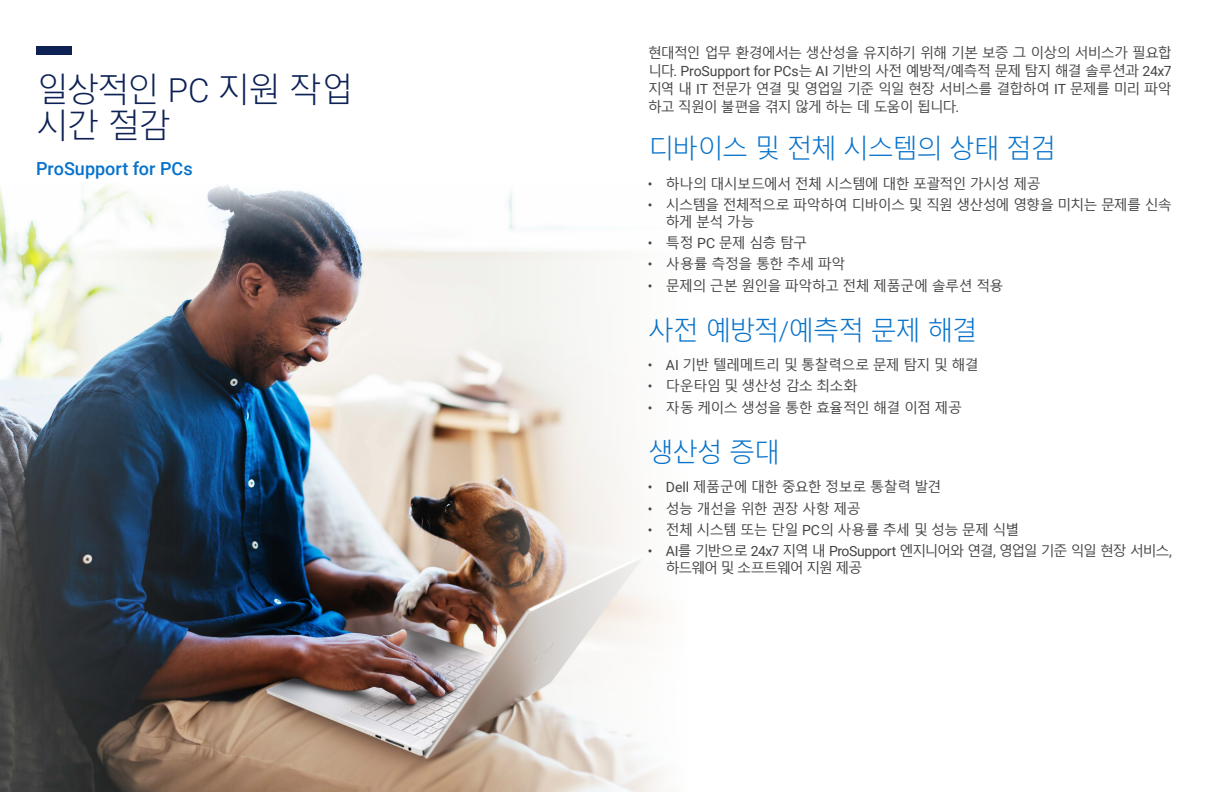
<style>
.page{position:relative;width:1224px;height:792px;background:#fff}
.page>*{position:absolute;margin:0;border:0;box-sizing:border-box;transform-origin:0 0}
.t1{font:300 33px "Malgun Gothic";letter-spacing:-.07em;color:#0d2155}
.t2{font:300 26px "Malgun Gothic";letter-spacing:-.055em;color:#0672cb}
.t3{font:500 18px "Roboto";color:#0672cb}
.t4{font:14px/18px "Malgun Gothic";letter-spacing:-.055em;color:#444}
.t5{font:14px/16.8px "Malgun Gothic";letter-spacing:-.095em;color:#444}
.t6{font:14px "Malgun Gothic";letter-spacing:-.025em;color:#444}
.s1{font-family:"Roboto"}
</style>
<div class="page">
<img style="left:275px;top:247px;width:203px;height:545px">
<img style="left:0;top:247px;width:275px;height:545px">
<svg style="left:0;top:184px;width:396px;height:63px"></svg>
<svg style="left:478px;top:192px;width:186px;height:600px"></svg>
<div style="left:36px;top:46px;width:36px;height:9px;background:#0d2155"></div>
<p class="t1" style="left:36px;top:71px;width:319px">일상적인 <span class="s1">PC</span> 지원 작업</p>
<p class="t1" style="left:36px;top:107px;width:137px">시간 절감</p>
<p class="t3" style="left:36px;top:156px;width:158px">ProSupport for PCs</p>
<p class="t4" style="left:648px;top:44px;width:525px;text-align:justify">현대적인 업무 환경에서는 생산성을 유지하기 위해 기본 보증 그 이상의 서비스가 필요합 니다<span class="s1">. ProSupport for PCs</span>는 <span class="s1">AI</span> 기반의 사전 예방적<span class="s1">/</span>예측적 문제 탐지 해결 솔루션과 <span class="s1">24x7 </span>지역 내 <span class="s1">IT</span> 전문가 연결 및 영업일 기준 익일 현장 서비스를 결합하여 <span class="s1">IT</span> 문제를 미리 파악 하고 직원이 불편을 겪지 않게 하는 데 도움이 됩니다<span class="s1">.</span></p>
<p class="t2" style="left:648px;top:134px;width:410px">디바이스 및 전체 시스템의 상태 점검</p>
<p class="t4" style="left:648px;top:175px;width:394px"><span class="s1">•</span> 하나의 대시보드에서 전체 시스템에 대한 포괄적인 가시성 제공</p>
<p class="t4" style="left:666px;top:197px;width:507px;line-height:16.8px;text-indent:-18px"><span class="s1">•</span> 시스템을 전체적으로 파악하여 디바이스 및 직원 생산성에 영향을 미치는 문제를 신속 하게 분석 가능</p>
<p class="t4" style="left:648px;top:234px;width:161px"><span class="s1">•</span> 특정 <span class="s1">PC</span> 문제 심층 탐구</p>
<p class="t6" style="left:648px;top:256px;width:199px"><span class="s1">•</span> 사용률 측정을 통한 추세 파악</p>
<p class="t4" style="left:648px;top:277px;width:357px"><span class="s1">•</span> 문제의 근본 원인을 파악하고 전체 제품군에 솔루션 적용</p>
<p class="t2" style="left:648px;top:315px;width:331px">사전 예방적<span class="s1">/</span>예측적 문제 해결</p>
<p class="t4" style="left:648px;top:356px;width:332px"><span class="s1">• AI</span> 기반 텔레메트리 및 통찰력으로 문제 탐지 및 해결</p>
<p class="t4" style="left:648px;top:378px;width:211px"><span class="s1">•</span> 다운타임 및 생산성 감소 최소화</p>
<p class="t4" style="left:648px;top:399px;width:316px"><span class="s1">•</span> 자동 케이스 생성을 통한 효율적인 해결 이점 제공</p>
<p class="t2" style="left:648px;top:437px;width:134px">생산성 증대</p>
<p class="t4" style="left:648px;top:478px;width:295px"><span class="s1">• Dell</span> 제품군에 대한 중요한 정보로 통찰력 발견</p>
<p class="t4" style="left:648px;top:500px;width:214px"><span class="s1">•</span> 성능 개선을 위한 권장 사항 제공</p>
<p class="t4" style="left:648px;top:521px;width:373px"><span class="s1">•</span> 전체 시스템 또는 단일 <span class="s1">PC</span>의 사용률 추세 및 성능 문제 식별</p>
<p class="t5" style="left:666px;top:543px;width:507px;text-indent:-18px"><span class="s1">• AI</span>를 기반으로 <span class="s1">24x7</span> 지역 내 <span class="s1">ProSupport</span> 엔지니어와 연결<span class="s1">,</span> 영업일 기준 익일 현장 서비스<span class="s1">, </span>하드웨어 및 소프트웨어 지원 제공</p>
</div>
